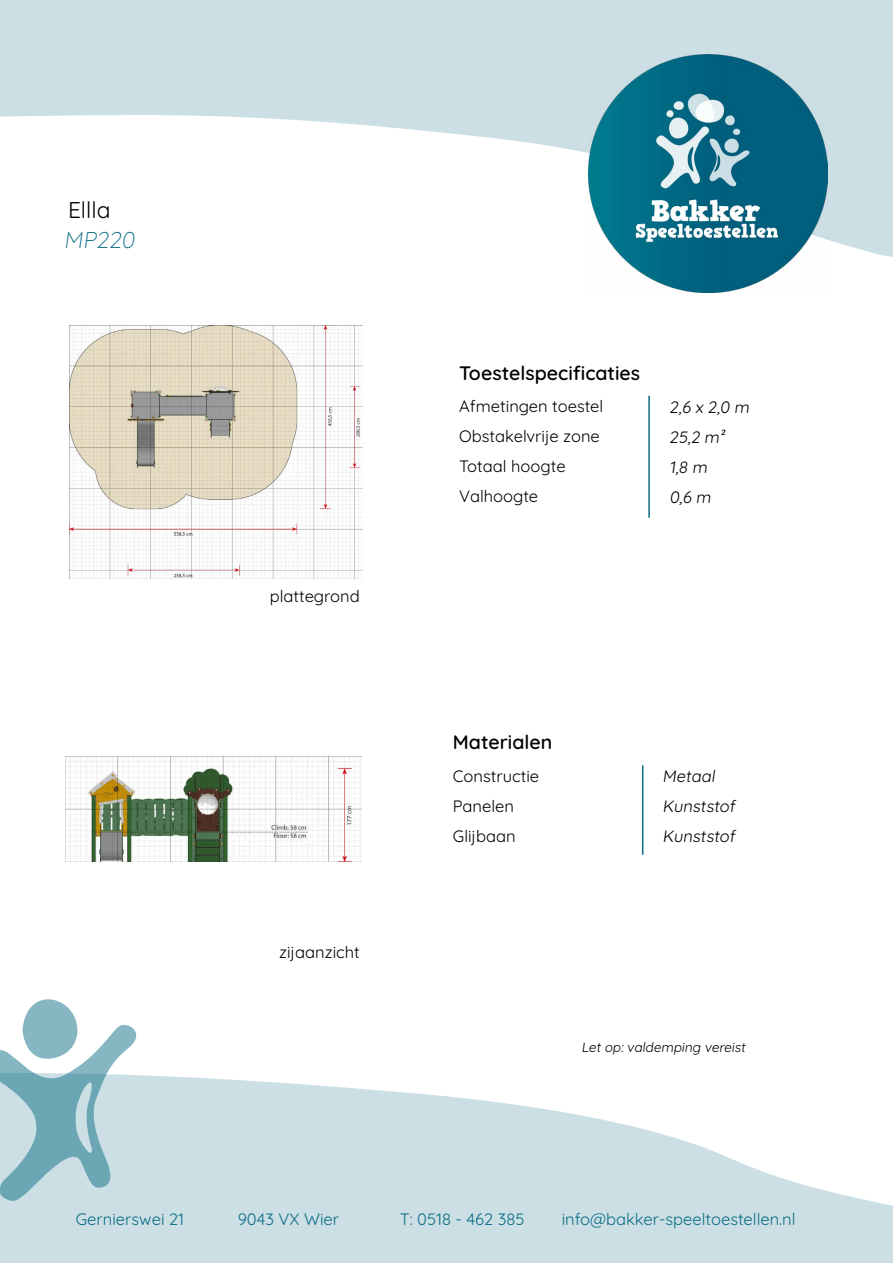
<style>
.page{position:relative;width:893px;height:1263px;background:#fff}
.page>*{position:absolute;margin:0;border:0;box-sizing:border-box;transform-origin:0 0}
.t1{font:300 22.8px "Quicksand";color:#0b6d85}
.t2{font:22.8px "Quicksand";color:#000}
.t3{font:600 19.5px "Quicksand";color:#000}
.t4{font:16.5px/30px "Quicksand";color:#000}
.t5{font:16.5px "Quicksand";color:#0b6d85}
.t6{font:13.5px "Quicksand";color:#000}
</style>
<div class="page">
<svg style="left:0;top:0;width:893px;height:257px;fill:#ccdfe5"></svg>
<img style="left:589px;top:54px;width:238px;height:238px">
<svg style="left:0;top:1075px;width:893px;height:188px;fill:#ccdfe5"></svg>
<svg style="left:0;top:999px;width:136px;height:202px"></svg>
<img style="left:70px;top:325px;width:292px;height:253px">
<img style="left:65px;top:756px;width:296px;height:105px">
<hr style="left:648px;top:396px;width:2px;height:122px;background:#0b6d85">
<hr style="left:642px;top:765px;width:1px;height:90px;background:#0b6d85">
<h1 class="t2" style="left:68px;top:193px;width:44px">Ellla</h1>
<h1 class="t1" style="left:64px;top:222px;width:77px">MP220</h1>
<p class="t4" style="left:270px;top:580px;width:91px">plattegrond</p>
<p class="t4" style="left:279px;top:936px;width:82px">zijaanzicht</p>
<p class="t3" style="left:459px;top:358px;width:182px">Toestelspecificaties</p>
<p class="t4" style="left:459px;top:390px;width:146px">Afmetingen toestel<br>Obstakelvrije zone<br>Totaal hoogte<br>Valhoogte</p>
<p class="t4" style="left:669px;top:390px;width:85px">2,6 x 2,0 m<br>25,2 m²<br>1,8 m<br>0,6 m</p>
<p class="t3" style="left:453px;top:727px;width:101px">Materialen</p>
<p class="t4" style="left:453px;top:759px;width:88px">Constructie<br>Panelen<br>Glijbaan</p>
<p class="t4" style="left:662px;top:759px;width:77px">Metaal<br>Kunststof<br>Kunststof</p>
<p class="t6" style="left:581px;top:1037px;width:168px">Let op: valdemping vereist</p>
<p class="t5" style="left:76px;top:1207px;width:110px">Gernierswei 21</p>
<p class="t5" style="left:238px;top:1207px;width:103px">9043 VX Wier</p>
<p class="t5" style="left:400px;top:1207px;width:126px">T: 0518 - 462 385</p>
<p class="t5" style="left:562px;top:1207px;width:235px">info@bakker-speeltoestellen.nl</p>
</div>
